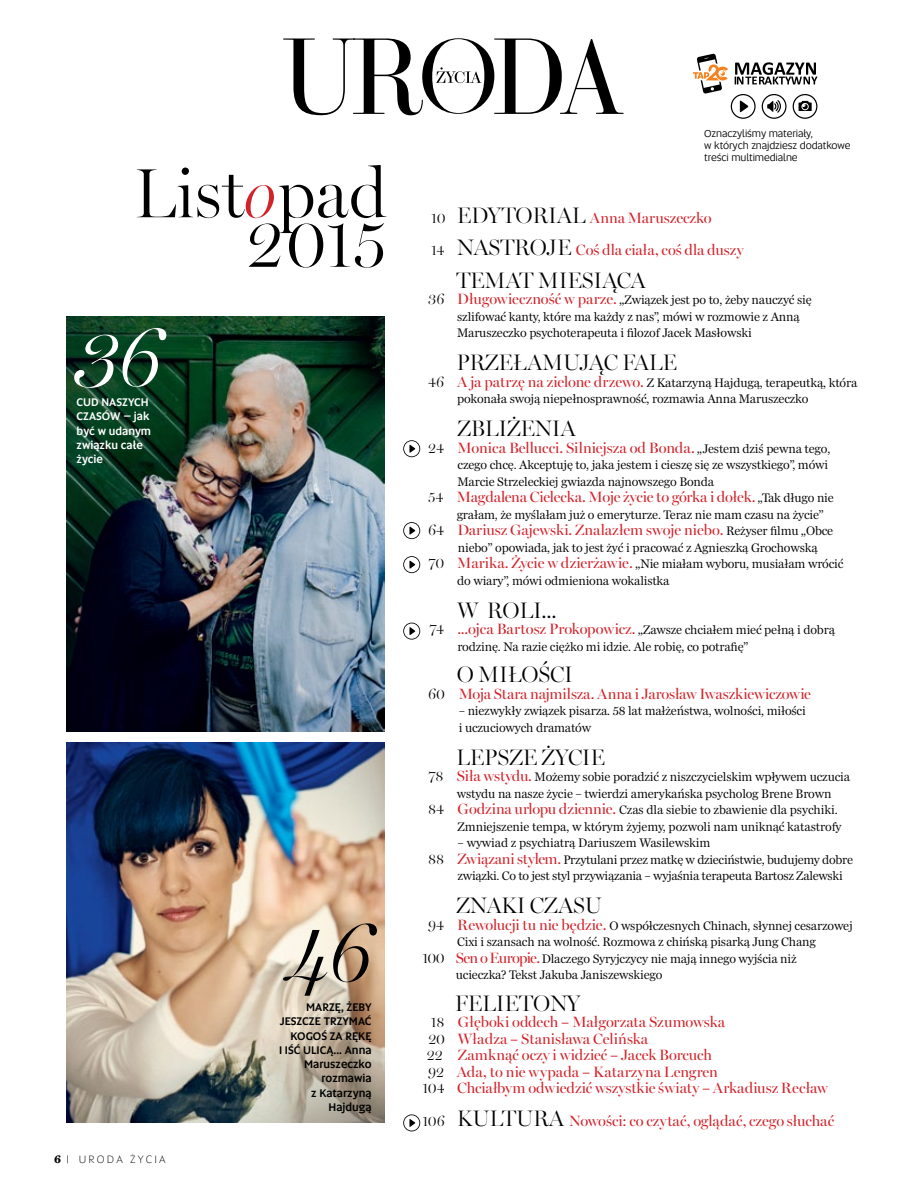
<style>
.page{position:relative;width:915px;height:1191px;background:#fff}
.page>*{position:absolute;margin:0;border:0;box-sizing:border-box;transform-origin:0 0}
.t1{font:italic 300 82.5px "Miller Banner WGL";color:#fff}
.t2{font:italic 300 82.5px "Miller Banner WGL";color:#000}
.t3{font:300 69.9px/49.5px "Miller Banner WGL";color:#000;text-align:right}
.t4{font:300 22.5px "Miller Banner WGL";letter-spacing:-.01em;color:#000}
.t5{font:15px/31.5px "Miller Banner WGL";letter-spacing:-.005em;color:#d2232a}
.t6{font:12.75px/16.5px "Miller Daily One CE";letter-spacing:-.015em;color:#000}
.t7{font:500 11.25px/14.2px "Altis";color:#000;text-align:right}
.t8{font:500 11.25px/14.2px "Altis";color:#fff}
.t9{font:300 11.25px "Altis";letter-spacing:.2em;color:#000}
.t10{font:10.5px/12px "Altis";letter-spacing:-.01em;color:#000}
.s1{font-style:italic;color:#d2232a}
.s2{font-family:"Miller Daily One CE";font-weight:700}
.s3{font-weight:400;font-size:9px}
.s4{font-weight:300;color:#000}
.s5{font-weight:300;font-size:22.5px;color:#000}
.s6{font-size:15px;color:#fff}
.s7{font-family:"Miller Banner WGL";font-weight:300;font-size:15px}
.s8{font-family:"Miller Banner WGL";font-size:15px;color:#d2232a}
.s9{font-family:"Miller Daily One CE";font-size:12.75px;color:#000}
</style>
<div class="page">
<img style="left:66px;top:742px;width:318px;height:381px">
<img style="left:66px;top:317px;width:318px;height:414px">
<svg style="left:403px;top:440px;width:17px;height:17px"></svg>
<svg style="left:403px;top:522px;width:17px;height:17px"></svg>
<svg style="left:403px;top:556px;width:17px;height:17px"></svg>
<svg style="left:403px;top:622px;width:17px;height:17px"></svg>
<svg style="left:403px;top:1114px;width:17px;height:17px"></svg>
<svg style="left:283px;top:38px;width:340px;height:77px"></svg>
<svg style="left:692px;top:54px;width:125px;height:65px"></svg>
<h2 class="t3" style="left:133px;top:168px;width:256px">List<span class="s1">o</span>pad<br>2015</h2>
<h1 class="t1" style="left:76px;top:309px;width:89px">36</h1>
<p class="t8" style="left:77px;top:395px;width:76px">CUD NASZYCH<br>CZASÓW – jak być w udanym związku całe życie</p>
<p class="t9" style="left:54px;top:1152px;width:113px"><span class="s2">6</span> <span class="s3">|</span> URODA ŻYCIA</p>
<h1 class="t2" style="left:289px;top:904px;width:86px">46</h1>
<p class="t7" style="left:279px;top:1000px;width:94px">MARZĘ, ŻEBY<br>JESZCZE TRZYMAĆ<br>KOGOŚ ZA RĘKĘ<br>I IŚĆ ULICĄ... Anna<br>Maruszeczko rozmawia<br>z Katarzyną<br>Hajdugą</p>
<p class="t10" style="left:704px;top:127px;width:148px">Oznaczyliśmy materiały,<br>w których znajdziesz dodatkowe treści multimedialne</p>
<p class="t5" style="left:431px;top:203px;width:314px"><span class="s4">10</span> <span class="s5">EDYTORIAL</span> Anna Maruszeczko<br><span class="s4">14</span> <span class="s5">NASTROJE</span> Coś dla ciała, coś dla duszy</p>
<h3 class="t4" style="left:422px;top:267px;width:225px"><span class="s6">2 8</span> TEMAT MIESIĄCA</h3>
<p class="t6" style="left:457px;top:292px;width:356px;text-indent:-29px"><span class="s7">36</span> <span class="s8">Długowieczność w parze.</span> „Związek jest po to, żeby nauczyć się szlifować kanty, które ma każdy z nas”, mówi w rozmowie z Anną<br>Maruszeczko psychoterapeuta i filozof Jacek Masłowski</p>
<h3 class="t4" style="left:422px;top:349px;width:256px"><span class="s6">2 8</span> PRZEŁAMUJĄC FALE</h3>
<p class="t6" style="left:457px;top:375px;width:401px;text-indent:-29px"><span class="s7">46</span> <span class="s8">A ja patrzę na zielone drzewo.</span> Z Katarzyną Hajdugą, terapeutką, która pokonała swoją niepełnosprawność, rozmawia Anna Maruszeczko</p>
<h3 class="t4" style="left:457px;top:415px;width:120px">ZBLIŻENIA</h3>
<p class="t5" style="left:428px;top:432px;width:403px"><span class="s4">24</span> Monica Bellucci. Silniejsza od Bonda. <span class="s9">„Jestem dziś pewna tego,</span></p>
<p class="t6" style="left:457px;top:457px;width:372px">czego chcę. Akceptuję to, jaka jestem i cieszę się ze wszystkiego”, mówi<br>Marcie Strzeleckiej gwiazda najnowszego Bonda</p>
<p class="t5" style="left:428px;top:482px;width:407px"><span class="s4">54</span> Magdalena Cielecka. Moje życie to górka i dołek. <span class="s9">„Tak długo nie</span></p>
<p class="t6" style="left:456px;top:507px;width:368px">grałam, że myślałam już o emeryturze. Teraz nie mam czasu na życie”</p>
<p class="t5" style="left:428px;top:515px;width:406px"><span class="s4">64</span> Dariusz Gajewski. Znalazłem swoje niebo. <span class="s9">Reżyser filmu „Obce</span></p>
<p class="t6" style="left:457px;top:540px;width:361px">niebo” opowiada, jak to jest żyć i pracować z Agnieszką Grochowską</p>
<p class="t6" style="left:428px;top:556px;width:416px"><span class="s7">70</span> <span class="s8">Marika. Życie w dzierżawie.</span> „Nie miałam wyboru, musiałam wrócić</p>
<p class="t6" style="left:457px;top:573px;width:214px">do wiary”, mówi odmieniona wokalistka</p>
<h3 class="t4" style="left:457px;top:597px;width:101px">W ROLI...</h3>
<p class="t6" style="left:457px;top:622px;width:379px;text-indent:-28px"><span class="s7">74</span> <span class="s8">...ojca Bartosz Prokopowicz.</span> „Zawsze chciałem mieć pełną i dobrą rodzinę. Na razie ciężko mi idzie. Ale robię, co potrafię”</p>
<h3 class="t4" style="left:422px;top:661px;width:152px"><span class="s6">28</span> O MIŁOŚCI</h3>
<p class="t5" style="left:428px;top:678px;width:384px"><span class="s4">60</span> Moja Stara najmilsza. Anna i Jarosław Iwaszkiewiczowie</p>
<p class="t6" style="left:458px;top:703px;width:348px">– niezwykły związek pisarza. 58 lat małżeństwa, wolności, miłości i uczuciowych dramatów</p>
<h3 class="t4" style="left:456px;top:744px;width:150px">LEPSZE ŻYCIE</h3>
<p class="t6" style="left:428px;top:769px;width:423px"><span class="s7">78</span> <span class="s8">Siła wstydu.</span> Możemy sobie poradzić z niszczycielskim wpływem uczucia</p>
<p class="t6" style="left:457px;top:786px;width:376px">wstydu na nasze życie – twierdzi amerykańska psycholog Brene Brown</p>
<p class="t6" style="left:428px;top:802px;width:411px"><span class="s7">84</span> <span class="s8">Godzina urlopu dziennie.</span> Czas dla siebie to zbawienie dla psychiki.</p>
<p class="t6" style="left:457px;top:819px;width:385px">Zmniejszenie tempa, w którym żyjemy, pozwoli nam uniknąć katastrofy</p>
<p class="t6" style="left:457px;top:835px;width:254px">– wywiad z psychiatrą Dariuszem Wasilewskim</p>
<p class="t6" style="left:428px;top:852px;width:426px"><span class="s7">88</span> <span class="s8">Związani stylem.</span> Przytulani przez matkę w dzieciństwie, budujemy dobre</p>
<p class="t6" style="left:457px;top:868px;width:386px">związki. Co to jest styl przywiązania – wyjaśnia terapeuta Bartosz Zalewski</p>
<h3 class="t4" style="left:422px;top:892px;width:181px"><span class="s6">2 8</span> ZNAKI CZASU</h3>
<p class="t6" style="left:428px;top:918px;width:426px"><span class="s7">94</span> <span class="s8">Rewolucji tu nie będzie.</span> O współczesnych Chinach, słynnej cesarzowej</p>
<p class="t6" style="left:457px;top:934px;width:360px">Cixi i szansach na wolność. Rozmowa z chińską pisarką Jung Chang</p>
<p class="t6" style="left:422px;top:951px;width:375px"><span class="s7">100</span> <span class="s8">Sen o Europie.</span> Dlaczego Syryjczycy nie mają innego wyjścia niż</p>
<p class="t6" style="left:455px;top:967px;width:208px">ucieczka? Tekst Jakuba Janiszewskiego</p>
<h3 class="t4" style="left:454px;top:990px;width:127px">FELIETONY</h3>
<p class="t5" style="left:430px;top:1007px;width:296px"><span class="s4">18</span> Głęboki oddech – Małgorzata Szumowska</p>
<p class="t5" style="left:428px;top:1023px;width:221px"><span class="s4">20</span> Władza – Stanisława Celińska</p>
<p class="t5" style="left:426px;top:1040px;width:286px"><span class="s4">22</span> Zamknąć oczy i widzieć – Jacek Borcuch</p>
<p class="t5" style="left:428px;top:1056px;width:291px"><span class="s4">92</span> Ada, to nie wypada – Katarzyna Lengren</p>
<p class="t5" style="left:422px;top:1073px;width:406px"><span class="s4">104</span> Chciałbym odwiedzić wszystkie światy – Arkadiusz Recław</p>
<p class="t5" style="left:422px;top:1106px;width:413px"><span class="s4">106</span> <span class="s5">KULTURA</span> Nowości: co czytać, oglądać, czego słuchać</p>
</div>
